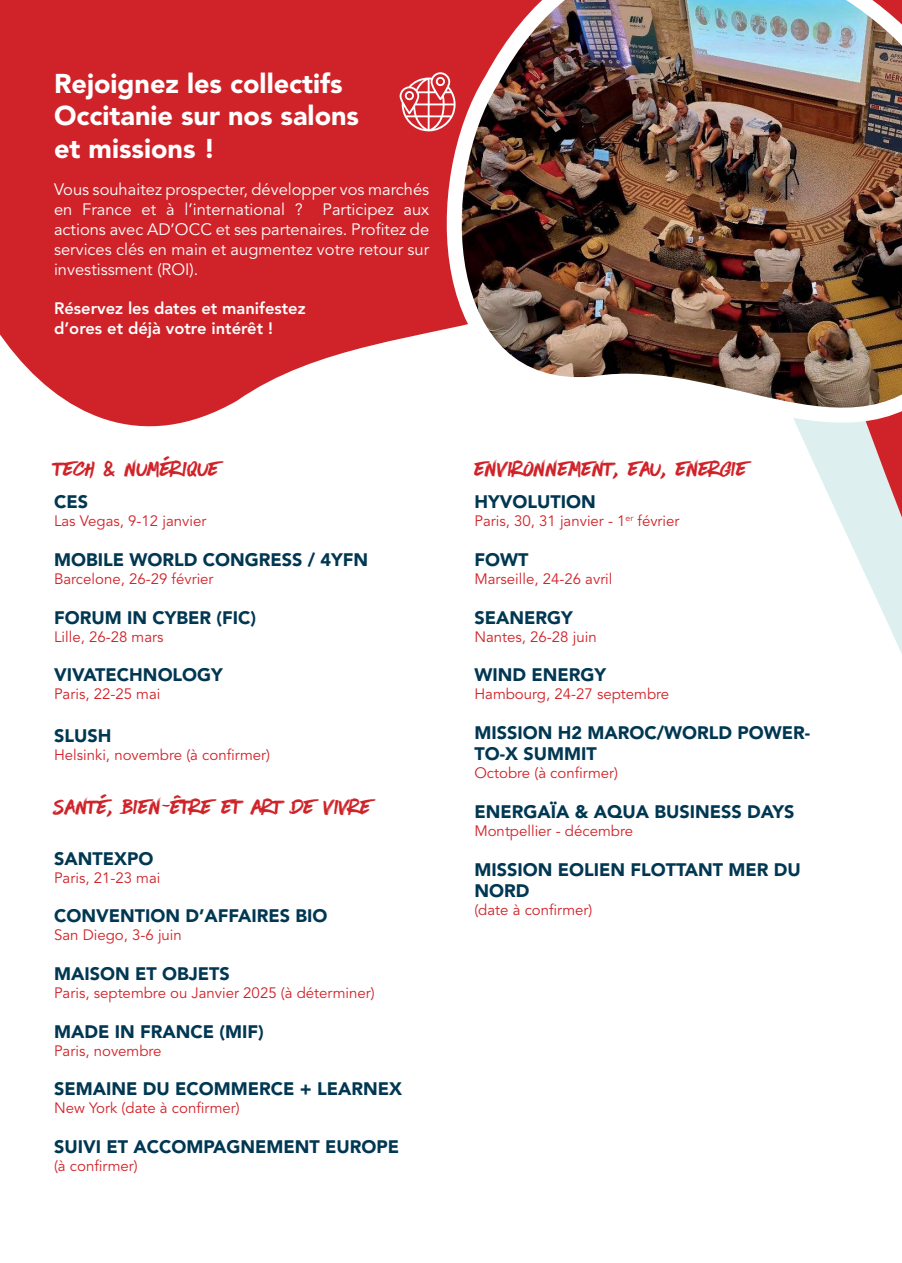
<style>
.page{position:relative;width:902px;height:1263px;background:#fff}
.page>*{position:absolute;margin:0;border:0;box-sizing:border-box;transform-origin:0 0}
.t1{font:45px "Have Heart Two";color:#d02329}
.t2{font:900 27px/32.4px "Avenir LT Std";color:#fff}
.t3{font:900 18px/21.6px "Avenir LT Std";color:#003752}
.t4{font:16.5px/19.8px "Avenir LT Std";color:#fff;text-align:justify}
.t5{font:800 16.5px/19.8px "Avenir LT Std";color:#fff}
.t6{font:15px "Avenir LT Std";color:#d02329}
.s1{font-family:"Dominican";font-size:21px}
</style>
<div class="page">
<svg style="left:0;top:0;width:429px;height:427px;background:#d4393e"></svg>
<svg style="left:829px;top:497px;width:72px;height:155px"></svg>
<svg style="left:399px;top:72px;width:30px;height:59px"></svg>
<svg style="left:162px;top:805px;width:8px;height:2px"></svg>
<img style="left:429px;top:0;width:472px;height:497px">
<h2 class="t2" style="left:54px;top:67px;width:306px">Rejoignez les collectifs<br>Occitanie sur nos salons et missions !</h2>
<p class="t4" style="left:54px;top:181px;width:377px">Vous souhaitez prospecter, développer vos marchés en France et à l’international ? Participez aux actions avec AD’OCC et ses partenaires. Profitez de services clés en main et augmentez votre retour sur investissment (ROI).</p>
<p class="t5" style="left:54px;top:300px;width:253px">Réservez les dates et manifestez d’ores et déjà votre intérêt !</p>
<h1 class="t1" style="left:54px;top:434px;width:166px">Tech <span class="s1">&amp;</span> Numérique</h1>
<p class="t3" style="left:54px;top:491px;width:36px">CES</p>
<p class="t6" style="left:54px;top:515px;width:154px">Las Vegas, 9-12 janvier</p>
<p class="t3" style="left:54px;top:549px;width:315px">MOBILE WORLD CONGRESS / 4YFN</p>
<p class="t6" style="left:54px;top:572px;width:161px">Barcelone, 26-29 février</p>
<p class="t3" style="left:54px;top:607px;width:203px">FORUM IN CYBER (FIC)</p>
<p class="t6" style="left:54px;top:630px;width:111px">Lille, 26-28 mars</p>
<p class="t3" style="left:54px;top:664px;width:170px">VIVATECHNOLOGY</p>
<p class="t6" style="left:54px;top:688px;width:108px">Paris, 22-25 mai</p>
<p class="t3" style="left:54px;top:725px;width:59px">SLUSH</p>
<p class="t6" style="left:54px;top:749px;width:217px">Helsinki, novembre (à confirmer)</p>
<h1 class="t1" style="left:54px;top:773px;width:318px">Santé, bien être et art de vivre</h1>
<p class="t3" style="left:54px;top:848px;width:101px">SANTEXPO</p>
<p class="t6" style="left:54px;top:871px;width:108px">Paris, 21-23 mai</p>
<p class="t3" style="left:54px;top:905px;width:275px">CONVENTION D’AFFAIRES BIO</p>
<p class="t6" style="left:54px;top:929px;width:129px">San Diego, 3-6 juin</p>
<p class="t3" style="left:54px;top:963px;width:177px">MAISON ET OBJETS</p>
<p class="t6" style="left:54px;top:986px;width:322px">Paris, septembre ou Janvier 2025 (à déterminer)</p>
<p class="t3" style="left:54px;top:1021px;width:211px">MADE IN FRANCE (MIF)</p>
<p class="t6" style="left:54px;top:1044px;width:109px">Paris, novembre</p>
<p class="t3" style="left:54px;top:1078px;width:349px">SEMAINE DU ECOMMERCE + LEARNEX</p>
<p class="t6" style="left:54px;top:1102px;width:187px">New York (date à confirmer)</p>
<p class="t3" style="left:54px;top:1136px;width:346px">SUIVI ET ACCOMPAGNEMENT EUROPE</p>
<p class="t6" style="left:54px;top:1159px;width:85px">(à confirmer)</p>
<h1 class="t1" style="left:474px;top:434px;width:274px">Environnement, eau, energie</h1>
<p class="t3" style="left:474px;top:491px;width:123px">HYVOLUTION</p>
<p class="t6" style="left:474px;top:515px;width:206px">Paris, 30, 31 janvier - 1<sup>er</sup> février</p>
<p class="t3" style="left:474px;top:549px;width:55px">FOWT</p>
<p class="t6" style="left:474px;top:572px;width:140px">Marseille, 24-26 avril</p>
<p class="t3" style="left:474px;top:607px;width:100px">SEANERGY</p>
<p class="t6" style="left:474px;top:630px;width:124px">Nantes, 26-28 juin</p>
<p class="t3" style="left:474px;top:664px;width:133px">WIND ENERGY</p>
<p class="t6" style="left:474px;top:688px;width:196px">Hambourg, 24-27 septembre</p>
<p class="t3" style="left:474px;top:722px;width:337px">MISSION H2 MAROC/WORLD POWER-<br>TO-X SUMMIT</p>
<p class="t6" style="left:474px;top:767px;width:145px">Octobre (à confirmer)</p>
<p class="t3" style="left:474px;top:801px;width:322px">ENERGAÏA &amp; AQUA BUSINESS DAYS</p>
<p class="t6" style="left:474px;top:824px;width:160px">Montpellier - décembre</p>
<p class="t3" style="left:474px;top:859px;width:328px">MISSION EOLIEN FLOTTANT MER DU<br>NORD</p>
<p class="t6" style="left:474px;top:904px;width:120px">(date à confirmer)</p>
</div>
